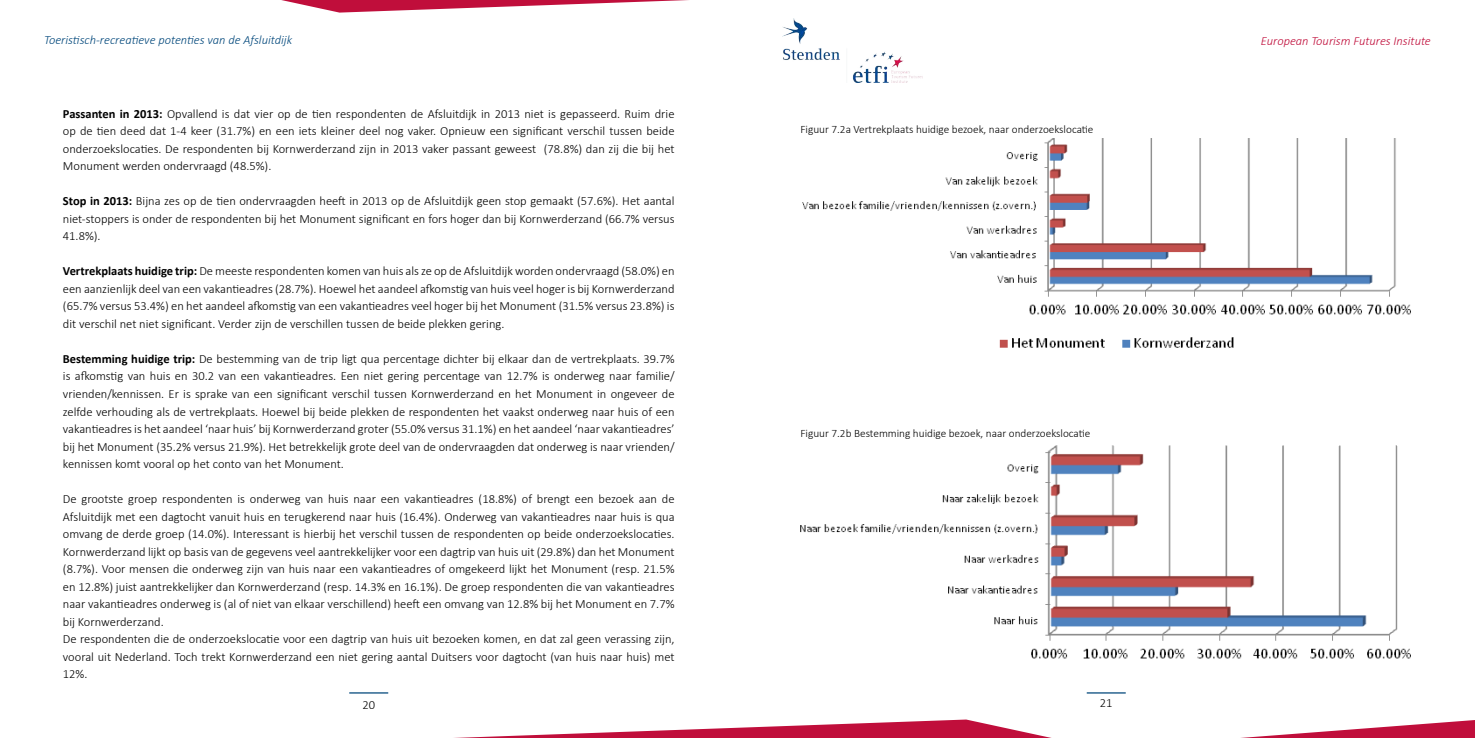
<style>
.page{position:relative;width:1475px;height:738px;background:#fff}
.page>*{position:absolute;margin:0;border:0;box-sizing:border-box;transform-origin:0 0}
.t1{font:300 12.5px/17.5px "Calibri";color:#000;text-align:justify}
.t2{font:italic 300 12.5px "Calibri";color:#00477b}
.t3{font:italic 300 12.5px "Calibri";color:#c00e3b}
.t4{font:300 11.25px "Calibri";color:#000}
.s1{font-weight:700}
</style>
<div class="page">
<hr style="left:349px;top:691px;width:39px;height:2px;background:#00477b">
<hr style="left:1086px;top:691px;width:39px;height:2px;background:#00477b">
<img style="left:782px;top:19px;width:139px;height:63px">
<svg style="left:482px;top:719px;width:992px;height:18px"></svg>
<svg style="left:281px;top:0;width:408px;height:13px"></svg>
<img style="left:802px;top:138px;width:609px;height:210px">
<img style="left:800px;top:445px;width:611px;height:213px">
<p class="t2" style="left:44px;top:32px;width:249px">Toeristisch-recreatieve potenties van de Afsluitdijk</p>
<p class="t3" style="left:1260px;top:33px;width:171px">European Tourism Futures Insitute</p>
<p class="t1" style="left:63px;top:104px;width:613px"><span class="s1">Passanten in 2013:</span> Opvallend is dat vier op de tien respondenten de Afsluitdijk in 2013 niet is gepasseerd. Ruim drie op de tien deed dat 1-4 keer (31.7%) en een iets kleiner deel nog vaker. Opnieuw een significant verschil tussen beide onderzoekslocaties. De respondenten bij Kornwerderzand zijn in 2013 vaker passant geweest (78.8%) dan zij die bij het Monument werden ondervraagd (48.5%).</p>
<p class="t1" style="left:63px;top:192px;width:613px"><span class="s1">Stop in 2013:</span> Bijna zes op de tien ondervraagden heeft in 2013 op de Afsluitdijk geen stop gemaakt (57.6%). Het aantal niet-stoppers is onder de respondenten bij het Monument significant en fors hoger dan bij Kornwerderzand (66.7% versus 41.8%).</p>
<p class="t1" style="left:63px;top:262px;width:613px"><span class="s1">Vertrekplaats huidige trip:</span> De meeste respondenten komen van huis als ze op de Afsluitdijk worden ondervraagd (58.0%) en een aanzienlijk deel van een vakantieadres (28.7%). Hoewel het aandeel afkomstig van huis veel hoger is bij Kornwerderzand (65.7% versus 53.4%) en het aandeel afkomstig van een vakantieadres veel hoger bij het Monument (31.5% versus 23.8%) is dit verschil net niet significant. Verder zijn de verschillen tussen de beide plekken gering.</p>
<p class="t1" style="left:63px;top:349px;width:613px"><span class="s1">Bestemming huidige trip:</span> De bestemming van de trip ligt qua percentage dichter bij elkaar dan de vertrekplaats. 39.7% is afkomstig van huis en 30.2 van een vakantieadres. Een niet gering percentage van 12.7% is onderweg naar familie/ vrienden/kennissen. Er is sprake van een significant verschil tussen Kornwerderzand en het Monument in ongeveer de zelfde verhouding als de vertrekplaats. Hoewel bij beide plekken de respondenten het vaakst onderweg naar huis of een vakantieadres is het aandeel ‘naar huis’ bij Kornwerderzand groter (55.0% versus 31.1%) en het aandeel ‘naar vakantieadres’ bij het Monument (35.2% versus 21.9%). Het betrekkelijk grote deel van de ondervraagden dat onderweg is naar vrienden/ kennissen komt vooral op het conto van het Monument.</p>
<p class="t1" style="left:63px;top:489px;width:613px;text-align:left">De grootste groep respondenten is onderweg van huis naar een vakantieadres (18.8%) of brengt een bezoek aan de Afsluitdijk met een dagtocht vanuit huis en terugkerend naar huis (16.4%). Onderweg van vakantieadres naar huis is qua omvang de derde groep (14.0%). Interessant is hierbij het verschil tussen de respondenten op beide onderzoekslocaties.<br>Kornwerderzand lijkt op basis van de gegevens veel aantrekkelijker voor een dagtrip van huis uit (29.8%) dan het Monument (8.7%). Voor mensen die onderweg zijn van huis naar een vakantieadres of omgekeerd lijkt het Monument (resp. 21.5% en 12.8%) juist aantrekkelijker dan Kornwerderzand (resp. 14.3% en 16.1%). De groep respondenten die van vakantieadres naar vakantieadres onderweg is (al of niet van elkaar verschillend) heeft een omvang van 12.8% bij het Monument en 7.7% bij Kornwerderzand.<br>De respondenten die de onderzoekslocatie voor een dagtrip van huis uit bezoeken komen, en dat zal geen verassing zijn, vooral uit Nederland. Toch trekt Kornwerderzand een niet gering aantal Duitsers voor dagtocht (van huis naar huis) met 12%.</p>
<p class="t4" style="left:800px;top:122px;width:294px">Figuur 7.2a Vertrekplaats huidige bezoek, naar onderzoekslocatie</p>
<p class="t4" style="left:800px;top:426px;width:291px">Figuur 7.2b Bestemming huidige bezoek, naar onderzoekslocatie</p>
<p class="t1" style="left:362px;top:695px;width:14px">20</p>
<p class="t1" style="left:1099px;top:693px;width:14px">21</p>
</div>
